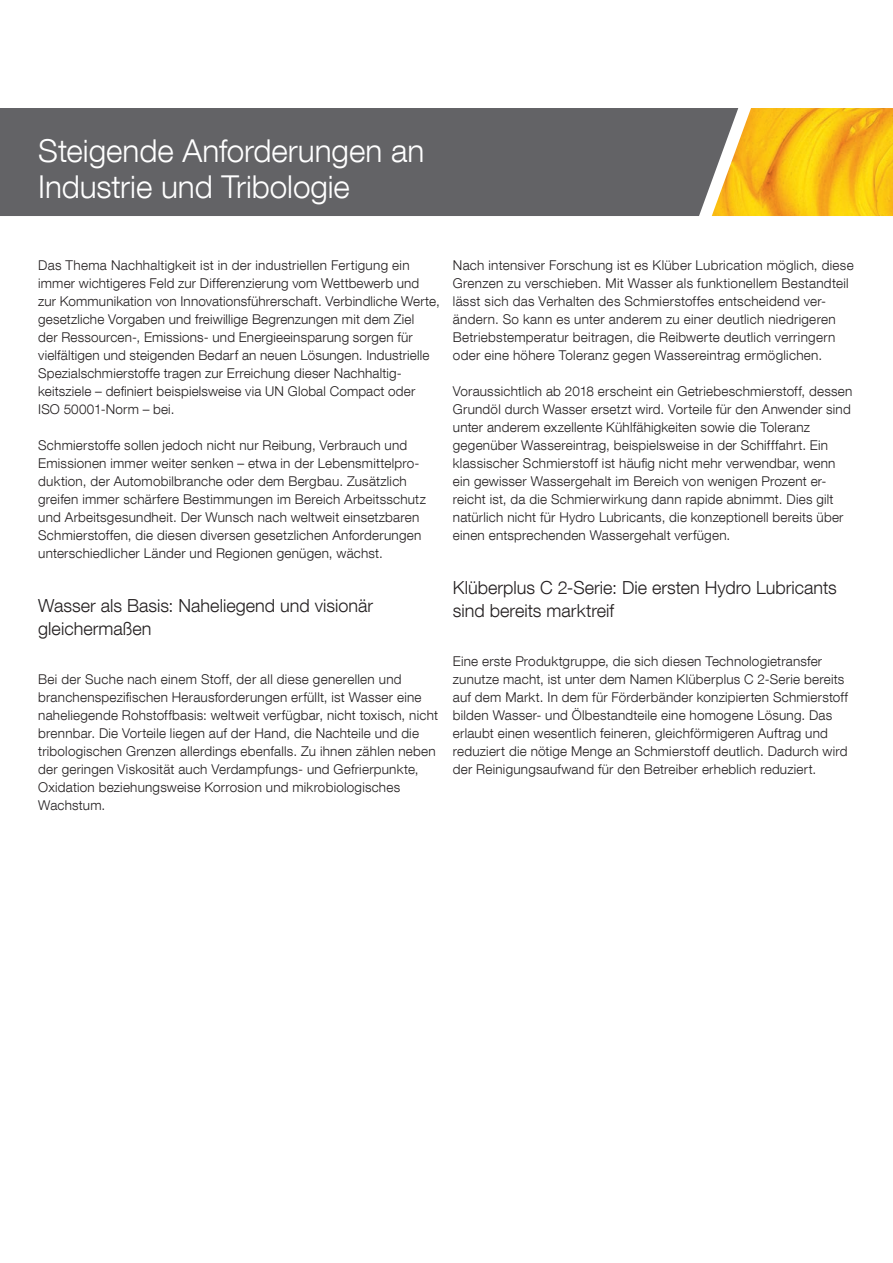
<style>
.page{position:relative;width:893px;height:1263px;background:#fff}
.page>*{position:absolute;margin:0;border:0;box-sizing:border-box;transform-origin:0 0}
.TITEL_headline{font:300 31.5px/36px "Helvetica Neue LT Com";letter-spacing:-.005em;color:#fff}
.TITEL_subline{font:300 18px/22.5px "Helvetica Neue LT Com";color:#231f20}
.TAB_copy_listing{font:300 13.5px/18px "Helvetica Neue LT Com";letter-spacing:.015em;color:#231f20}
</style>
<div class="page">
<div style="left:0;top:108px;width:712px;height:108px;background:#636366"></div>
<img style="left:712px;top:108px;width:181px;height:108px">
<p class="TITEL_headline" style="left:38px;top:132px;width:388px">Steigende Anforderungen an<br>Industrie und Tribologie</p>
<p class="TAB_copy_listing" style="left:38px;top:256px;width:403px">Das Thema Nachhaltigkeit ist in der industriellen Fertigung ein immer wichtigeres Feld zur Differenzierung vom Wettbewerb und zur Kommunikation von Innovationsführerschaft. Verbindliche Werte, gesetzliche Vorgaben und freiwillige Begrenzungen mit dem Ziel<br>der Ressourcen-, Emissions- und Energieeinsparung sorgen für vielfältigen und steigenden Bedarf an neuen Lösungen. Industrielle Spezialschmierstoffe tragen zur Erreichung dieser Nachhaltig-</p>
<p class="TAB_copy_listing" style="left:38px;top:382px;width:379px">keitsziele – definiert beispielsweise via UN Global Compact oder<br>ISO 50001-Norm – bei.</p>
<p class="TAB_copy_listing" style="left:38px;top:436px;width:389px">Schmierstoffe sollen jedoch nicht nur Reibung, Verbrauch und Emissionen immer weiter senken – etwa in der Lebensmittelpro&shy;duktion, der Automobilbranche oder dem Bergbau. Zusätzlich greifen immer schärfere Bestimmungen im Bereich Arbeitsschutz und Arbeitsgesundheit. Der Wunsch nach weltweit einsetzbaren Schmierstoffen, die diesen diversen gesetzlichen Anforderungen unterschiedlicher Länder und Regionen genügen, wächst.</p>
<p class="TITEL_subline" style="left:38px;top:594px;width:336px">Wasser als Basis: Naheliegend und visionär gleichermaßen</p>
<p class="TAB_copy_listing" style="left:38px;top:670px;width:401px">Bei der Suche nach einem Stoff, der all diese generellen und branchenspezifischen Herausforderungen erfüllt, ist Wasser eine naheliegende Rohstoffbasis: weltweit verfügbar, nicht toxisch, nicht brennbar. Die Vorteile liegen auf der Hand, die Nachteile und die tribologischen Grenzen allerdings ebenfalls. Zu ihnen zählen neben der geringen Viskosität auch Verdampfungs- und Gefrierpunkte, Oxidation beziehungsweise Korrosion und mikrobiologisches Wachstum.</p>
<p class="TAB_copy_listing" style="left:453px;top:256px;width:402px">Nach intensiver Forschung ist es Klüber Lubrication möglich, diese Grenzen zu verschieben. Mit Wasser als funktionellem Bestandteil lässt sich das Verhalten des Schmierstoffes entscheidend ver&shy;ändern. So kann es unter anderem zu einer deutlich niedrigeren Betriebstemperatur beitragen, die Reibwerte deutlich verringern oder eine höhere Toleranz gegen Wassereintrag ermöglichen.</p>
<p class="TAB_copy_listing" style="left:453px;top:382px;width:401px">Voraussichtlich ab 2018 erscheint ein Getriebeschmierstoff, dessen Grundöl durch Wasser ersetzt wird. Vorteile für den Anwender sind unter anderem exzellente Kühlfähigkeiten sowie die Toleranz gegenüber Wassereintrag, beispielsweise in der Schifffahrt. Ein klassischer Schmierstoff ist häufig nicht mehr verwendbar, wenn ein gewisser Wassergehalt im Bereich von wenigen Prozent er&shy;reicht ist, da die Schmierwirkung dann rapide abnimmt. Dies gilt natürlich nicht für Hydro Lubricants, die konzeptionell bereits über einen entsprechenden Wassergehalt verfügen.</p>
<p class="TITEL_subline" style="left:453px;top:576px;width:386px">Klüberplus C 2-Serie: Die ersten Hydro Lubricants sind bereits marktreif</p>
<p class="TAB_copy_listing" style="left:453px;top:652px;width:397px">Eine erste Produktgruppe, die sich diesen Technologietransfer zunutze macht, ist unter dem Namen Klüberplus C 2-Serie bereits auf dem Markt. In dem für Förderbänder konzipierten Schmierstoff bilden Wasser- und Ölbestandteile eine homogene Lösung. Das erlaubt einen wesentlich feineren, gleichförmigeren Auftrag und reduziert die nötige Menge an Schmierstoff deutlich. Dadurch wird der Reinigungsaufwand für den Betreiber erheblich reduziert.</p>
</div>
